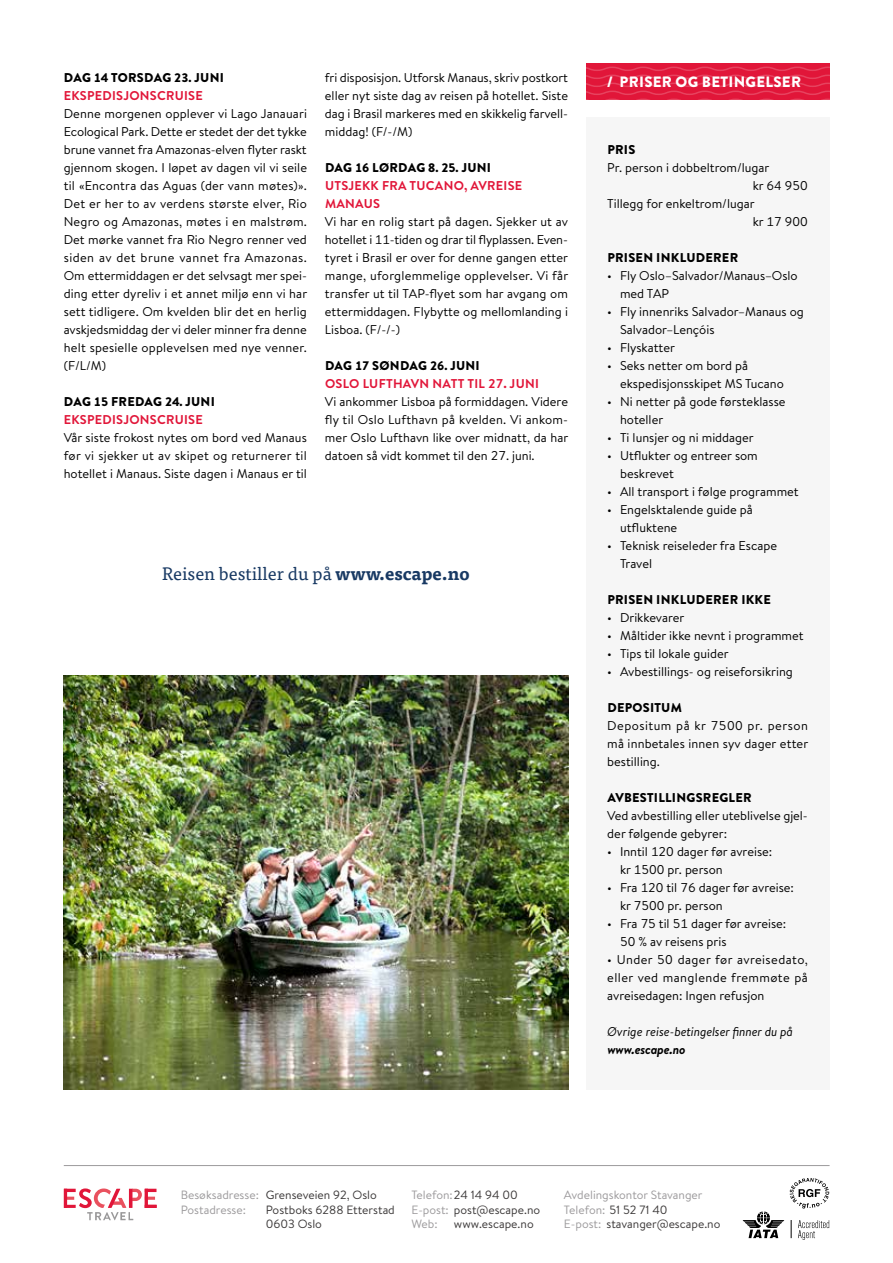
<style>
.page{position:relative;width:893px;height:1263px;background:#fff}
.page>*{position:absolute;margin:0;border:0;box-sizing:border-box;transform-origin:0 0}
.t1{font:18px "Tisa OT";color:#183963}
.t2{font:900 15px "Brandon Grotesque";letter-spacing:.02em;color:#fff}
.t3{font:12.75px/18px "Brandon Text";color:#000}
.t4{font:900 12.75px "Brandon Grotesque";letter-spacing:.02em;color:#000}
.t5{font:700 12.75px/18px "Brandon Text";letter-spacing:.02em;color:#e11639}
.t6{font:italic 12.75px "Brandon Text";letter-spacing:-.01em;color:#000}
.t7{font:italic 700 12.75px "Brandon Text";letter-spacing:-.01em;color:#000}
.t8{font:12px/14.4px "Brandon Text";color:#9c9a9c}
.t9{font:12px/14.4px "Brandon Text";color:#3b3838}
.s1{font-weight:700}
.s2{color:#3b3838}
.s3{color:#9c9a9c}
</style>
<div class="page">
<hr style="left:64px;top:1165px;width:766px;height:1px;background:#9c9a9c">
<img style="left:64px;top:676px;width:504px;height:414px">
<svg style="left:64px;top:1188px;width:93px;height:32px"></svg>
<svg style="left:743px;top:1211px;width:41px;height:27px"></svg>
<svg style="left:791px;top:1220px;width:1px;height:18px"></svg>
<svg style="left:798px;top:1220px;width:31px;height:20px"></svg>
<svg style="left:790px;top:1178px;width:39px;height:31px"></svg>
<div style="left:586px;top:117px;width:243px;height:973px;background:#f6f6f6"></div>
<svg style="left:586px;top:64px;width:243px;height:36px;background:#e11e3f"></svg>
<p class="t4" style="left:64px;top:68px;width:162px">DAG 14 TORSDAG 23. JUNI</p>
<p class="t5" style="left:64px;top:86px;width:140px">EKSPEDISJONSCRUISE</p>
<p class="t3" style="left:64px;top:104px;width:245px;text-align:justify">Denne morgenen opplever vi Lago Janauari Ecological Park. Dette er stedet der det tykke brune vannet fra Amazonas-elven flyter raskt gjennom skogen. I løpet av dagen vil vi seile til «Encontra das Aguas (der vann møtes)».<br>Det er her to av verdens største elver, Rio Negro og Amazonas, møtes i en malstrøm.<br>Det mørke vannet fra Rio Negro renner ved siden av det brune vannet fra Amazonas.<br>Om ettermiddagen er det selvsagt mer spei&shy;ding etter dyreliv i et annet miljø enn vi har sett tidligere. Om kvelden blir det en herlig avskjedsmiddag der vi deler minner fra denne helt spesielle opplevelsen med nye venner. (F/L/M)</p>
<p class="t4" style="left:64px;top:392px;width:153px">DAG 15 FREDAG 24. JUNI</p>
<p class="t5" style="left:64px;top:410px;width:140px">EKSPEDISJONSCRUISE</p>
<p class="t3" style="left:64px;top:428px;width:245px;text-align:justify">Vår siste frokost nytes om bord ved Manaus før vi sjekker ut av skipet og returnerer til hotellet i Manaus. Siste dagen i Manaus er til</p>
<p class="t3" style="left:325px;top:68px;width:245px;text-align:justify">fri disposisjon. Utforsk Manaus, skriv postkort eller nyt siste dag av reisen på hotellet. Siste dag i Brasil markeres med en skikkelig farvell&shy;middag! (F/-/M)</p>
<p class="t4" style="left:325px;top:158px;width:168px">DAG 16 LØRDAG 8. 25. JUNI</p>
<p class="t5" style="left:325px;top:176px;width:199px">UTSJEKK FRA TUCANO, AVREISE<br>MANAUS</p>
<p class="t3" style="left:325px;top:212px;width:245px;text-align:justify">Vi har en rolig start på dagen. Sjekker ut av hotellet i 11-tiden og drar til flyplassen. Even&shy;tyret i Brasil er over for denne gangen etter mange, uforglemmelige opplevelser. Vi får transfer ut til TAP-flyet som har avgang om ettermiddagen. Flybytte og mellomlanding i Lisboa. (F/-/-)</p>
<p class="t4" style="left:325px;top:356px;width:156px">DAG 17 SØNDAG 26. JUNI</p>
<p class="t5" style="left:325px;top:374px;width:215px">OSLO LUFTHAVN NATT TIL 27. JUNI</p>
<p class="t3" style="left:325px;top:392px;width:245px;text-align:justify">Vi ankommer Lisboa på formiddagen. Videre fly til Oslo Lufthavn på kvelden. Vi ankom&shy;mer Oslo Lufthavn like over midnatt, da har datoen så vidt kommet til den 27. juni.</p>
<h1 class="t1" style="left:162px;top:563px;width:309px">Reisen bestiller du på <span class="s1">www.escape.no</span></h1>
<p class="t2" style="left:607px;top:71px;width:195px">/ PRISER OG BETINGELSER</p>
<p class="t4" style="left:607px;top:140px;width:29px">PRIS</p>
<p class="t3" style="left:607px;top:158px;width:164px">Pr. person i dobbeltrom/lugar</p>
<p class="t3" style="left:753px;top:176px;width:57px">kr 64 950</p>
<p class="t3" style="left:607px;top:194px;width:149px">Tillegg for enkeltrom/lugar</p>
<p class="t3" style="left:753px;top:212px;width:57px">kr 17 900</p>
<p class="t4" style="left:607px;top:248px;width:132px">PRISEN INKLUDERER</p>
<p class="t3" style="left:620px;top:266px;width:179px;text-indent:-13px">• Fly Oslo–Salvador/Manaus–Oslo med TAP</p>
<p class="t3" style="left:620px;top:302px;width:185px;text-indent:-13px">• Fly innenriks Salvador–Manaus og<br>Salvador–Lençóis</p>
<p class="t3" style="left:607px;top:338px;width:69px">• Flyskatter</p>
<p class="t3" style="left:620px;top:356px;width:165px;text-indent:-13px">• Seks netter om bord på ekspedisjonsskipet MS Tucano</p>
<p class="t3" style="left:620px;top:392px;width:167px;text-indent:-13px">• Ni netter på gode førsteklasse hoteller</p>
<p class="t3" style="left:607px;top:428px;width:148px">• Ti lunsjer og ni middager</p>
<p class="t3" style="left:620px;top:446px;width:139px;text-indent:-13px">• Utflukter og entreer som beskrevet</p>
<p class="t3" style="left:607px;top:482px;width:193px">• All transport i følge programmet</p>
<p class="t3" style="left:620px;top:500px;width:134px;text-indent:-13px">• Engelsktalende guide på utfluktene</p>
<p class="t3" style="left:620px;top:536px;width:159px;text-indent:-13px">• Teknisk reiseleder fra Escape<br>Travel</p>
<p class="t4" style="left:607px;top:590px;width:165px">PRISEN INKLUDERER IKKE</p>
<p class="t3" style="left:607px;top:608px;width:79px">• Drikkevarer</p>
<p class="t3" style="left:607px;top:626px;width:198px">• Måltider ikke nevnt i programmet</p>
<p class="t3" style="left:607px;top:644px;width:123px">• Tips til lokale guider</p>
<p class="t3" style="left:607px;top:662px;width:187px">• Avbestillings- og reiseforsikring</p>
<p class="t4" style="left:607px;top:698px;width:76px">DEPOSITUM</p>
<p class="t3" style="left:607px;top:716px;width:203px;text-align:justify">Depositum på kr 7500 pr. person må innbetales innen syv dager etter bestilling.</p>
<p class="t4" style="left:607px;top:788px;width:146px">AVBESTILLINGSREGLER</p>
<p class="t3" style="left:607px;top:806px;width:202px">Ved avbestilling eller uteblivelse gjel&shy;der følgende gebyrer:</p>
<p class="t3" style="left:620px;top:842px;width:154px;text-indent:-13px">• Inntil 120 dager før avreise: kr 1500 pr. person</p>
<p class="t3" style="left:620px;top:878px;width:175px;text-indent:-13px">• Fra 120 til 76 dager før avreise: kr 7500 pr. person</p>
<p class="t3" style="left:620px;top:914px;width:168px;text-indent:-13px">• Fra 75 til 51 dager før avreise:<br>50 % av reisens pris</p>
<p class="t3" style="left:607px;top:950px;width:202px;text-align:justify">• Under 50 dager før avreisedato, eller ved manglende fremmøte på avreisedagen: Ingen refusjon</p>
<p class="t6" style="left:607px;top:1023px;width:187px">Øvrige reise-betingelser finner du på</p>
<p class="t7" style="left:607px;top:1040px;width:80px">www.escape.no</p>
<p class="t8" style="left:181px;top:1187px;width:198px">Besøksadresse: <span class="s2">Grenseveien 92, Oslo<br></span>Postadresse:</p>
<p class="t9" style="left:266px;top:1202px;width:131px">Postboks 6288 Etterstad<br>0603 Oslo</p>
<p class="t9" style="left:411px;top:1187px;width:130px"><span class="s3">Telefon:</span>24 14 94 00<br><span class="s3">E-post:</span> post@escape.no<br><span class="s3">Web:</span></p>
<p class="t9" style="left:454px;top:1216px;width:81px">www.escape.no</p>
<p class="t8" style="left:564px;top:1187px;width:158px">Avdelingskontor Stavanger<br>Telefon: <span class="s2">51 52 71 40<br></span>E-post: <span class="s2">stavanger@escape.no</span></p>
</div>
